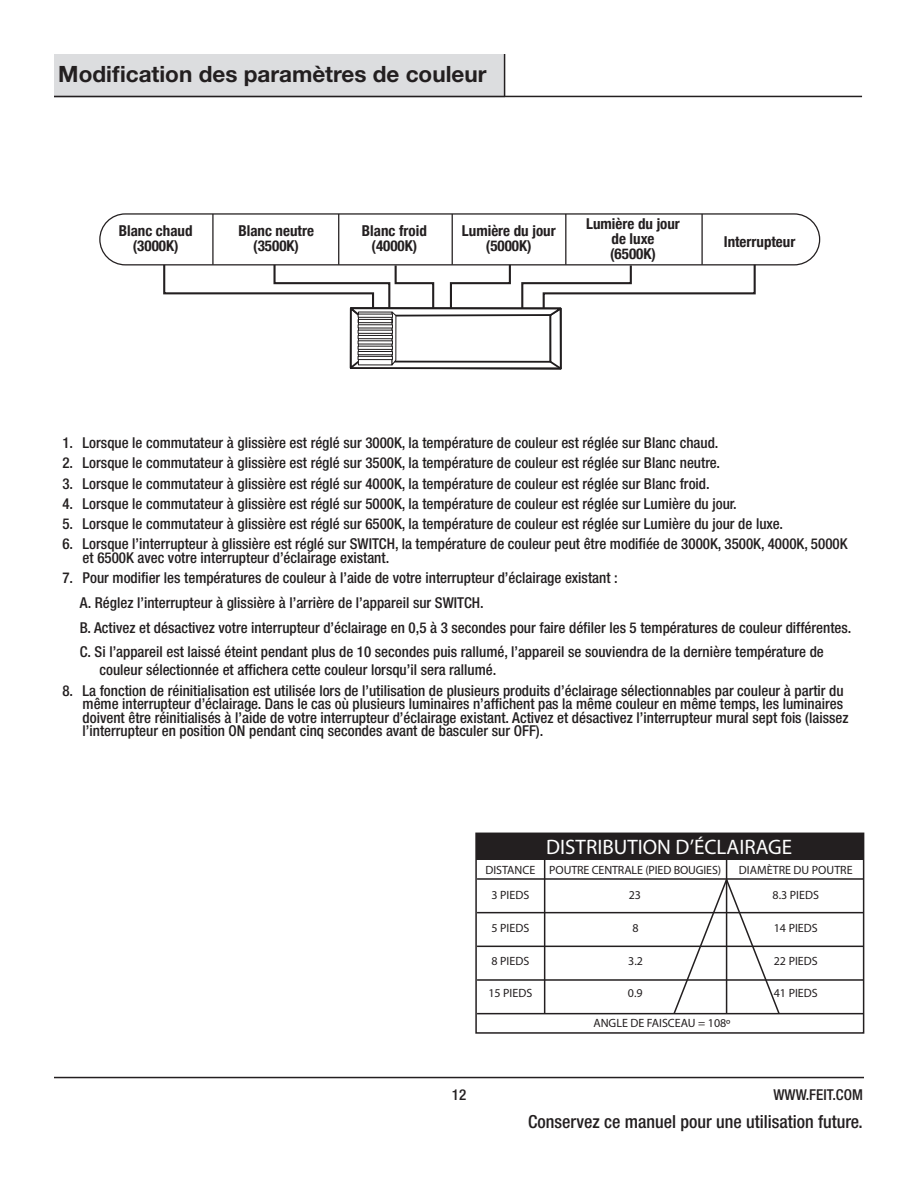
<style>
.page{position:relative;width:918px;height:1188px;background:#fff}
.page>*{position:absolute;margin:0;border:0;box-sizing:border-box;transform-origin:0 0}
.t1{font:700 22.5px "Helvetica Neue LT Std";color:#231f20}
.t2{font:21px "Myriad Pro";color:#fff}
.t3{font:500 condensed 18px "Helvetica Neue LT Std";color:#231f20}
.t4{font:500 condensed 15px/13.5px "Helvetica Neue LT Std";color:#231f20}
.t5{font:500 condensed 15px/24.8px "Helvetica Neue";color:#231f20}
.t6{font:700 condensed 15px/15px "Helvetica Neue";color:#231f20;text-align:center}
.t7{font:12px/24.3px "Myriad Pro";color:#231f20;text-align:center}
.s1{font-family:"Helvetica Neue LT Std"}
</style>
<div class="page">
<hr style="left:54px;top:1077px;width:810px;height:1px;background:#231f20">
<div style="left:54px;top:54px;width:451px;height:43px;background:#dcdddf"></div>
<hr style="left:504px;top:54px;width:1px;height:42px;background:#231f20">
<hr style="left:54px;top:96px;width:808px;height:1px;background:#231f20">
<div style="left:475px;top:833px;width:389px;height:201px;border:2px solid #231f20"></div>
<div style="left:476px;top:833px;width:388px;height:27px;background:#231f20"></div>
<hr style="left:477px;top:878px;width:386px;height:2px;background:#231f20">
<hr style="left:477px;top:1013px;width:386px;height:1px;background:#231f20">
<hr style="left:477px;top:912px;width:386px;height:1px;background:#231f20">
<hr style="left:477px;top:946px;width:386px;height:1px;background:#231f20">
<hr style="left:477px;top:979px;width:386px;height:2px;background:#231f20">
<hr style="left:544px;top:858px;width:1px;height:155px;background:#231f20">
<hr style="left:726px;top:858px;width:1px;height:155px;background:#231f20">
<svg style="left:672px;top:878px;width:109px;height:137px"></svg>
<div style="left:99px;top:213px;width:721px;height:52px;border:1px solid #231f20;border-radius:25px"></div>
<svg style="left:162px;top:263px;width:595px;height:107px"></svg>
<div style="left:358px;top:356px;width:35px;height:4px;border:1px solid #201d1e"></div>
<div style="left:358px;top:351px;width:35px;height:4px;border:1px solid #201d1e"></div>
<div style="left:358px;top:346px;width:35px;height:4px;border:1px solid #201d1e"></div>
<hr style="left:358px;top:341px;width:34px;height:3px;background:#fff">
<div style="left:358px;top:335px;width:35px;height:4px;border:1px solid #201d1e"></div>
<div style="left:358px;top:330px;width:35px;height:4px;border:1px solid #201d1e"></div>
<div style="left:358px;top:319px;width:35px;height:4px;border:1px solid #201d1e"></div>
<div style="left:358px;top:314px;width:35px;height:4px;border:1px solid #201d1e"></div>
<hr style="left:212px;top:214px;width:2px;height:51px;background:#231f20">
<hr style="left:338px;top:214px;width:1px;height:51px;background:#231f20">
<hr style="left:452px;top:214px;width:1px;height:51px;background:#231f20">
<hr style="left:565px;top:214px;width:1px;height:51px;background:#231f20">
<hr style="left:701px;top:214px;width:2px;height:51px;background:#231f20">
<h1 class="t1" style="left:58px;top:60px;width:430px">Modification des paramètres de couleur</h1>
<p class="t6" style="left:119px;top:222px;width:75px">Blanc chaud (3000K)</p>
<p class="t6" style="left:238px;top:222px;width:77px">Blanc neutre (3500K)</p>
<p class="t6" style="left:362px;top:222px;width:66px">Blanc froid (4000K)</p>
<p class="t6" style="left:462px;top:222px;width:95px">Lumière du jour (5000K)</p>
<p class="t6" style="left:586px;top:215px;width:95px">Lumière du jour de luxe<br>(6500K)</p>
<p class="t6" style="left:724px;top:233px;width:73px">Interrupteur</p>
<p class="t4" style="left:62px;top:436px;width:658px">1. Lorsque le commutateur à glissière est réglé sur 3000K, la température de couleur est réglée sur Blanc chaud.</p>
<p class="t4" style="left:62px;top:456px;width:659px">2. Lorsque le commutateur à glissière est réglé sur 3500K, la température de couleur est réglée sur Blanc neutre.</p>
<p class="t4" style="left:62px;top:476px;width:649px">3. Lorsque le commutateur à glissière est réglé sur 4000K, la température de couleur est réglée sur Blanc froid.</p>
<p class="t4" style="left:62px;top:497px;width:676px">4. Lorsque le commutateur à glissière est réglé sur 5000K, la température de couleur est réglée sur Lumière du jour.</p>
<p class="t4" style="left:62px;top:517px;width:722px">5. Lorsque le commutateur à glissière est réglé sur 6500K, la température de couleur est réglée sur Lumière du jour de luxe.</p>
<p class="t4" style="left:83px;top:537px;width:766px;text-indent:-20px">6. Lorsque l’interrupteur à glissière est réglé sur SWITCH, la température de couleur peut être modifiée de 3000K, 3500K, 4000K, 5000K et 6500K avec votre interrupteur d’éclairage existant.</p>
<p class="t4" style="left:62px;top:571px;width:557px">7. Pour modifier les températures de couleur à l’aide de votre interrupteur d’éclairage existant :</p>
<p class="t5" style="left:80px;top:590px;width:773px">A. Réglez l’interrupteur à glissière à l’arrière de l’appareil sur <span class="s1">SWITCH</span>.<br>B. Activez et désactivez votre interrupteur d’éclairage en 0,5 à 3 secondes pour faire défiler les 5 températures de couleur différentes.<br>C. Si l’appareil est laissé éteint pendant plus de 10 secondes puis rallumé, l’appareil se souviendra de la dernière température de</p>
<p class="t5" style="left:99px;top:657px;width:398px">couleur sélectionnée et affichera cette couleur lorsqu’il sera rallumé.</p>
<p class="t4" style="left:83px;top:683px;width:768px;text-indent:-20px">8. La fonction de réinitialisation est utilisée lors de l’utilisation de plusieurs produits d’éclairage sélectionnables par couleur à partir du même interrupteur d’éclairage. Dans le cas où plusieurs luminaires n’affichent pas la même couleur en même temps, les luminaires doivent être réinitialisés à l’aide de votre interrupteur d’éclairage existant. Activez et désactivez l’interrupteur mural sept fois (laissez l’interrupteur en position ON pendant cinq secondes avant de basculer sur OFF).</p>
<p class="t7" style="left:485px;top:859px;width:51px">DISTANCE<br>3 PIEDS</p>
<p class="t7" style="left:491px;top:916px;width:39px">5 PIEDS</p>
<p class="t7" style="left:491px;top:949px;width:39px">8 PIEDS</p>
<p class="t7" style="left:488px;top:981px;width:45px">15 PIEDS</p>
<h2 class="t2" style="left:546px;top:835px;width:247px">DISTRIBUTION D’ÉCLAIRAGE</h2>
<p class="t7" style="left:629px;top:883px;width:14px">23</p>
<p class="t7" style="left:633px;top:916px;width:8px">8</p>
<p class="t7" style="left:628px;top:949px;width:16px">3.2</p>
<p class="t7" style="left:628px;top:981px;width:16px">0.9</p>
<p class="t7" style="left:593px;top:1011px;width:139px">ANGLE DE FAISCEAU = 108º</p>
<p class="t7" style="left:739px;top:859px;width:115px">DIAMÈTRE DU POUTRE<br>8.3 PIEDS</p>
<p class="t7" style="left:774px;top:916px;width:45px">14 PIEDS</p>
<p class="t7" style="left:774px;top:949px;width:45px">22 PIEDS</p>
<p class="t7" style="left:774px;top:981px;width:45px">41 PIEDS</p>
<p class="t7" style="left:549px;top:859px;width:173px">POUTRE CENTRALE (PIED BOUGIES)</p>
<p class="t4" style="left:452px;top:1088px;width:16px">12</p>
<p class="t4" style="left:773px;top:1088px;width:91px">WWW.FEIT.COM</p>
<p class="t3" style="left:528px;top:1111px;width:336px">Conservez ce manuel pour une utilisation future.</p>
</div>
